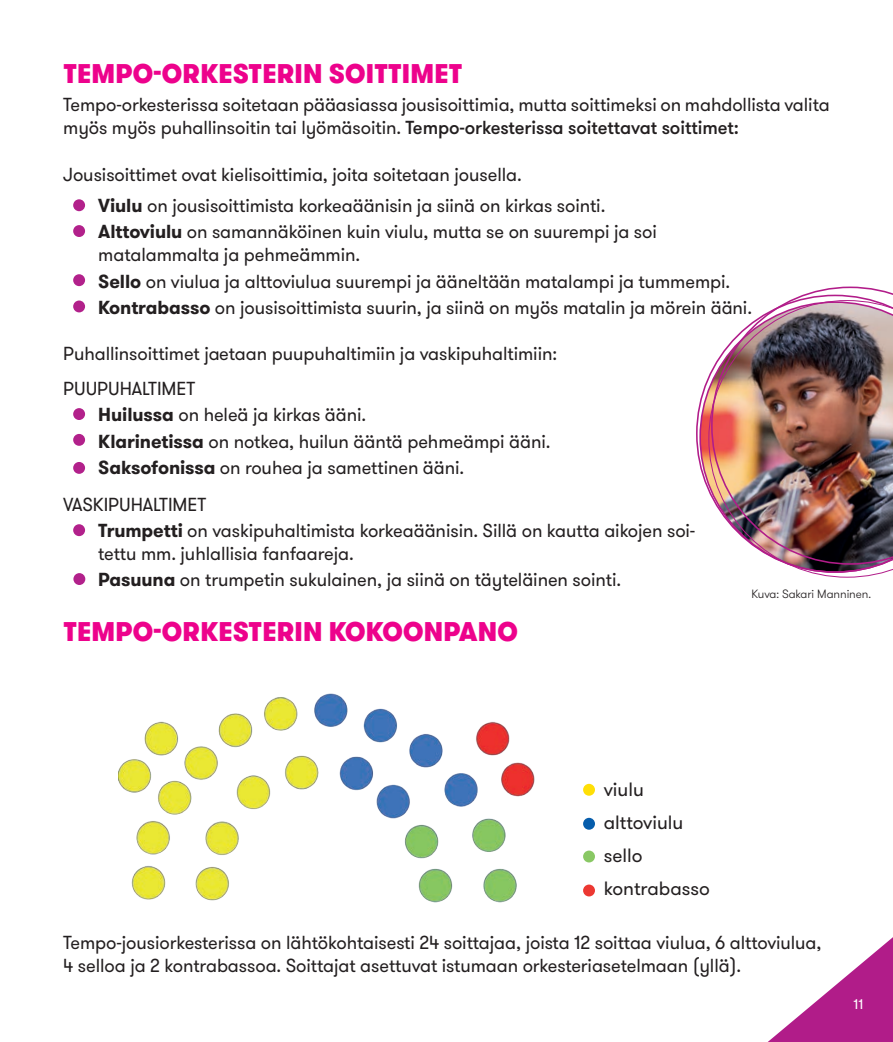
<style>
.page{position:relative;width:893px;height:1042px;background:#fff}
.page>*{position:absolute;margin:0;border:0;box-sizing:border-box;transform-origin:0 0}
.t1{font:900 26.95px "GT Walsheim";letter-spacing:.01em;color:#ed028c;scale:.93 1}
.t2{font:19.25px/33.2px "GT Walsheim";color:#231f20}
.t3{font:18.9px/26.2px "GT Walsheim";letter-spacing:-.005em;color:#231f20}
.t4{font:14px "GT Walsheim";color:#fff}
.t5{font:300 12.08px "GT Walsheim";letter-spacing:-.005em;color:#231f20}
.s1{font-weight:500}
.s2{font-weight:700}
</style>
<div class="page">
<img style="left:118px;top:693px;width:417px;height:210px">
<div style="left:73px;top:199px;width:12px;height:12px;background:#b11c89;border-radius:50%"></div>
<div style="left:73px;top:225px;width:12px;height:12px;background:#b11c89;border-radius:50%"></div>
<div style="left:73px;top:300px;width:12px;height:12px;background:#b11c89;border-radius:50%"></div>
<div style="left:73px;top:274px;width:12px;height:12px;background:#b11c89;border-radius:50%"></div>
<div style="left:73px;top:408px;width:12px;height:12px;background:#b11c89;border-radius:50%"></div>
<div style="left:73px;top:434px;width:12px;height:12px;background:#b11c89;border-radius:50%"></div>
<div style="left:73px;top:462px;width:12px;height:12px;background:#b11c89;border-radius:50%"></div>
<div style="left:73px;top:524px;width:12px;height:12px;background:#b11c89;border-radius:50%"></div>
<div style="left:73px;top:573px;width:12px;height:12px;background:#b11c89;border-radius:50%"></div>
<div style="left:583px;top:784px;width:12px;height:12px;background:#ffdf01;border-radius:50%"></div>
<div style="left:583px;top:818px;width:12px;height:12px;background:#015aaa;border-radius:50%"></div>
<div style="left:583px;top:850px;width:12px;height:12px;background:#87c761;border-radius:50%"></div>
<div style="left:583px;top:884px;width:12px;height:12px;background:#ec342e;border-radius:50%"></div>
<svg style="left:768px;top:937px;width:125px;height:105px"></svg>
<svg style="left:802px;top:286px;width:91px;height:9px"></svg>
<svg style="left:696px;top:295px;width:177px;height:197px"></svg>
<img style="left:709px;top:300px;width:184px;height:277px">
<h1 class="t1" style="left:63px;top:56px;width:431px">TEMPO-ORKESTERIN SOITTIMET</h1>
<p class="t3" style="left:63px;top:94px;width:768px;line-height:23.1px">Tempo-orkesterissa soitetaan pääasiassa jousisoittimia, mutta soittimeksi on mahdollista valita myös myös puhallinsoitin tai lyömäsoitin. <span class="s1">Tempo-orkesterissa soitettavat soittimet:</span></p>
<p class="t3" style="left:98px;top:159px;width:509px;line-height:31.5px;text-indent:-35px">Jousisoittimet ovat kielisoittimia, joita soitetaan jousella.<br><span class="s2">Viulu</span> on jousisoittimista korkeaäänisin ja siinä on kirkas sointi.</p>
<p class="t3" style="left:98px;top:221px;width:560px;line-height:23.1px"><span class="s2">Alttoviulu</span> on samannäköinen kuin viulu, mutta se on suurempi ja soi matalammalta ja pehmeämmin.</p>
<p class="t3" style="left:98px;top:268px;width:655px"><span class="s2">Sello</span> on viulua ja alttoviulua suurempi ja ääneltään matalampi ja tummempi.<br><span class="s2">Kontrabasso</span> on jousisoittimista suurin, ja siinä on myös matalin ja mörein ääni.</p>
<p class="t3" style="left:63px;top:336px;width:495px;line-height:35px">Puhallinsoittimet jaetaan puupuhaltimiin ja vaskipuhaltimiin:<br>PUUPUHALTIMET</p>
<p class="t3" style="left:98px;top:402px;width:454px"><span class="s2">Huilussa</span> on heleä ja kirkas ääni.<br><span class="s2">Klarinetissa</span> on notkea, huilun ääntä pehmeämpi ääni.<br><span class="s2">Saksofonissa</span> on rouhea ja samettinen ääni.</p>
<p class="t3" style="left:98px;top:491px;width:599px;text-indent:-35px">VASKIPUHALTIMET<br><span class="s2">Trumpetti</span> on vaskipuhaltimista korkeaäänisin. Sillä on kautta aikojen soi-</p>
<p class="t3" style="left:98px;top:541px;width:524px">tettu mm. juhlallisia fanfaareja.<br><span class="s2">Pasuuna</span> on trumpetin sukulainen, ja siinä on täyteläinen sointi.</p>
<h1 class="t1" style="left:63px;top:613px;width:490px">TEMPO-ORKESTERIN KOKOONPANO</h1>
<p class="t5" style="left:752px;top:586px;width:121px">Kuva: Sakari Manninen.</p>
<p class="t2" style="left:604px;top:773px;width:108px">viulu alttoviulu sello kontrabasso</p>
<p class="t3" style="left:63px;top:931px;width:760px;line-height:23.1px">Tempo-jousiorkesterissa on lähtökohtaisesti 24 soittajaa, joista 12 soittaa viulua, 6 alttoviulua,<br>4 selloa ja 2 kontrabassoa. Soittajat asettuvat istumaan orkesteriasetelmaan (yllä).</p>
<p class="t4" style="left:853px;top:995px;width:11px">11</p>
</div>
